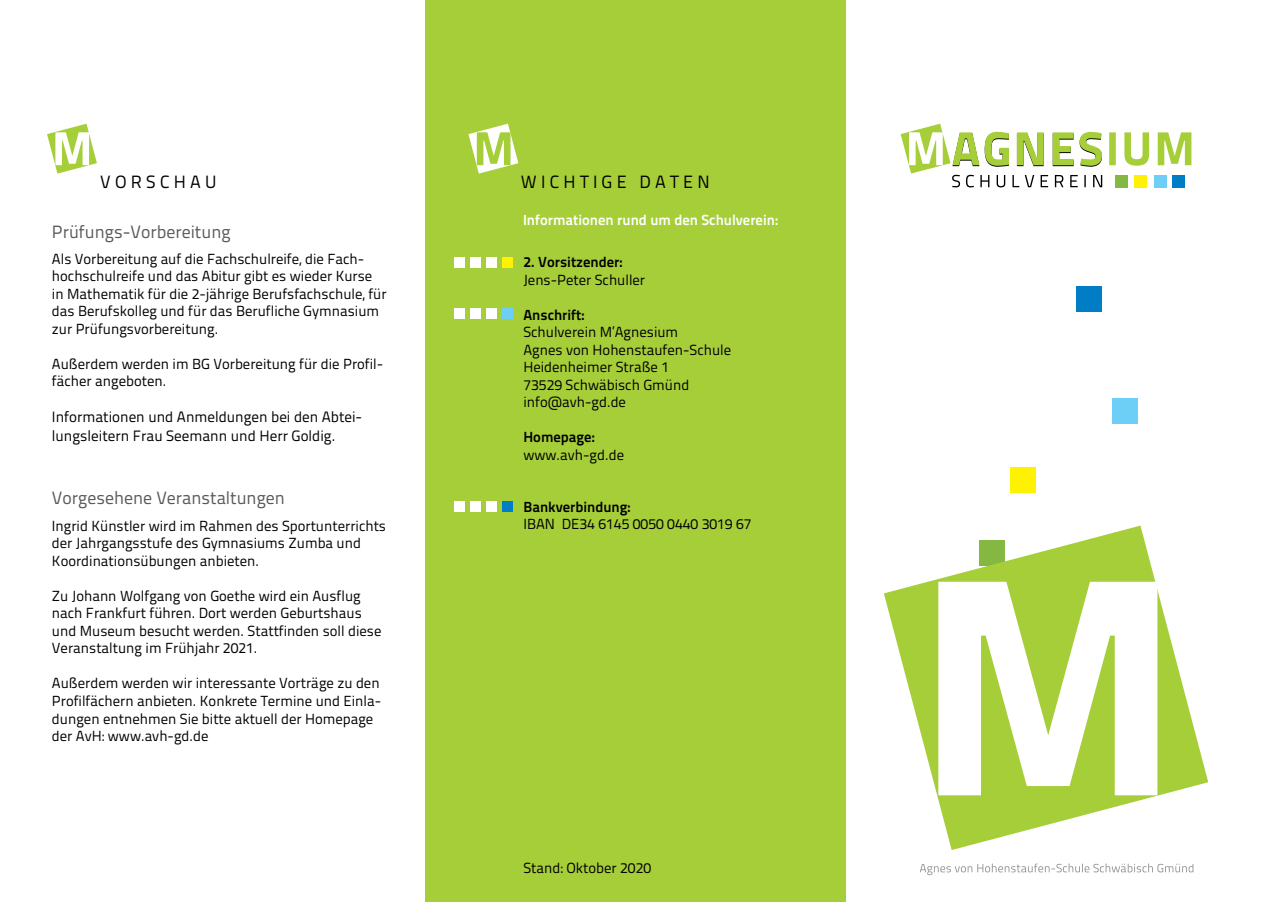
<style>
.page{position:relative;width:1272px;height:902px;background:#fff}
.page>*{position:absolute;margin:0;border:0;box-sizing:border-box;transform-origin:0 0}
.t1{font:17.7px "Titillium Text 22 L";color:#58595b}
.t2{font:17.7px "Titillium Text 22 L";letter-spacing:.24em;color:#000}
.t3{font:15px/18px "Titillium Text 22 L";color:#000}
.t4{font:14.55px/17.5px "Titillium Text 22 L";color:#000}
.t5{font:700 14.55px "Titillium Text 22 L";color:#000}
.t6{font:700 14.55px "Titillium Text 22 L";color:#fff}
</style>
<div class="page">
<div style="left:425px;top:0;width:421px;height:901px;background:#a6ce39"></div>
<svg style="left:468px;top:124px;width:50px;height:49px"></svg>
<div style="left:1172px;top:175px;width:12px;height:12px;background:#007dc5"></div>
<div style="left:1154px;top:175px;width:12px;height:12px;background:#6dcff6"></div>
<div style="left:1134px;top:175px;width:12px;height:12px;background:#fff200"></div>
<div style="left:1115px;top:175px;width:12px;height:12px;background:#85b843"></div>
<svg style="left:900px;top:124px;width:202px;height:63px"></svg>
<svg style="left:1109px;top:132px;width:82px;height:34px"></svg>
<svg style="left:883px;top:525px;width:325px;height:325px"></svg>
<svg style="left:938px;top:581px;width:219px;height:214px"></svg>
<div style="left:1076px;top:287px;width:25px;height:25px;background:#007dc5"></div>
<div style="left:1111px;top:398px;width:26px;height:25px;background:#6dcff6"></div>
<div style="left:1010px;top:467px;width:25px;height:25px;background:#fff200"></div>
<svg style="left:920px;top:863px;width:273px;height:12px"></svg>
<svg style="left:47px;top:124px;width:50px;height:49px"></svg>
<div style="left:454px;top:258px;width:10px;height:10px;background:#fff"></div>
<div style="left:470px;top:258px;width:10px;height:10px;background:#fff"></div>
<div style="left:486px;top:258px;width:10px;height:10px;background:#fff"></div>
<div style="left:502px;top:258px;width:10px;height:10px;background:#fff200"></div>
<div style="left:454px;top:309px;width:10px;height:10px;background:#fff"></div>
<div style="left:470px;top:309px;width:10px;height:10px;background:#fff"></div>
<div style="left:486px;top:309px;width:10px;height:10px;background:#fff"></div>
<div style="left:502px;top:309px;width:10px;height:10px;background:#6dcff6"></div>
<div style="left:454px;top:501px;width:10px;height:10px;background:#fff"></div>
<div style="left:470px;top:501px;width:10px;height:10px;background:#fff"></div>
<div style="left:486px;top:501px;width:10px;height:10px;background:#fff"></div>
<div style="left:502px;top:501px;width:10px;height:10px;background:#007dc5"></div>
<p class="t2" style="left:100px;top:168px;width:118px">VORSCHAU</p>
<p class="t1" style="left:52px;top:219px;width:180px">Prüfungs-Vorbereitung</p>
<p class="t4" style="left:52px;top:249px;width:336px">Als Vorbereitung auf die Fachschulreife, die Fach&shy;hochschulreife und das Abitur gibt es wieder Kurse in Mathematik für die 2-jährige Berufsfachschule, für das Berufskolleg und für das Berufliche Gymnasium zur Prüfungsvorbereitung.</p>
<p class="t4" style="left:52px;top:354px;width:333px">Außerdem werden im BG Vorbereitung für die Profil&shy;fächer angeboten.</p>
<p class="t3" style="left:52px;top:407px;width:312px">Informationen und Anmeldungen bei den Abtei&shy;lungsleitern Frau Seemann und Herr Goldig.</p>
<p class="t1" style="left:52px;top:484px;width:234px">Vorgesehene Veranstaltungen</p>
<p class="t4" style="left:52px;top:516px;width:335px">Ingrid Künstler wird im Rahmen des Sportunterrichts der Jahrgangsstufe des Gymnasiums Zumba und<br>Koordinationsübungen anbieten.</p>
<p class="t4" style="left:52px;top:586px;width:331px">Zu Johann Wolfgang von Goethe wird ein Ausflug nach Frankfurt führen. Dort werden Geburtshaus und Museum besucht werden. Stattfinden soll diese Veranstaltung im Frühjahr 2021.</p>
<p class="t4" style="left:52px;top:673px;width:331px">Außerdem werden wir interessante Vorträge zu den Profilfächern anbieten. Konkrete Termine und Einla&shy;dungen entnehmen Sie bitte aktuell der Homepage der AvH: www.avh-gd.de</p>
<p class="t2" style="left:521px;top:168px;width:190px">WICHTIGE DATEN</p>
<p class="t6" style="left:523px;top:209px;width:256px">Informationen rund um den Schulverein:</p>
<p class="t5" style="left:523px;top:250px;width:101px">2. Vorsitzender:</p>
<p class="t4" style="left:523px;top:270px;width:123px">Jens-Peter Schuller</p>
<p class="t5" style="left:523px;top:303px;width:63px">Anschrift:</p>
<p class="t4" style="left:523px;top:322px;width:209px">Schulverein M’Agnesium<br>Agnes von Hohenstaufen-Schule<br>Heidenheimer Straße 1<br>73529 Schwäbisch Gmünd info@avh-gd.de</p>
<p class="t5" style="left:523px;top:426px;width:73px">Homepage:</p>
<p class="t4" style="left:523px;top:445px;width:102px">www.avh-gd.de</p>
<p class="t5" style="left:523px;top:495px;width:109px">Bankverbindung:</p>
<p class="t4" style="left:523px;top:514px;width:230px">IBAN DE34 6145 0050 0440 3019 67</p>
<p class="t4" style="left:523px;top:858px;width:129px">Stand: Oktober 2020</p>
</div>
